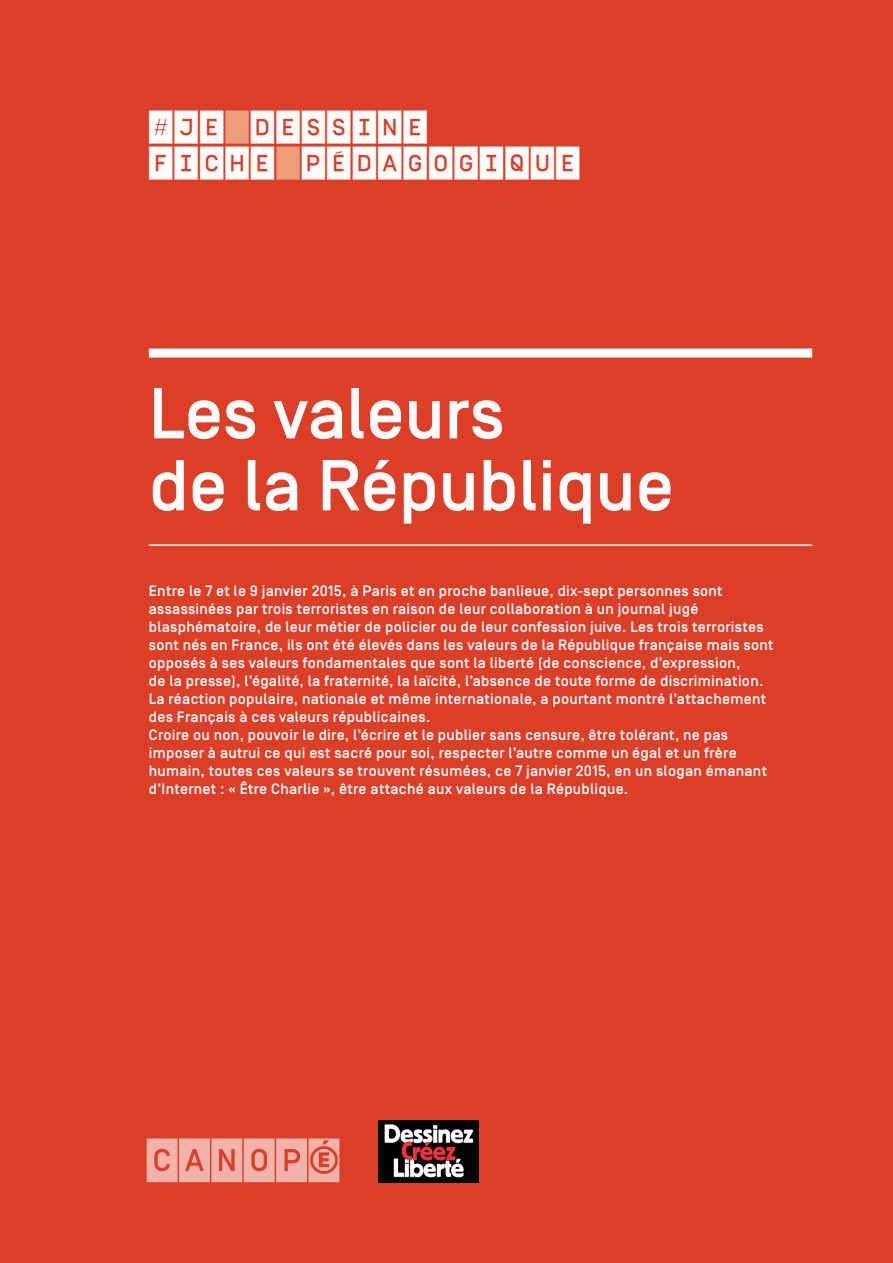
<style>
.page{position:relative;width:893px;height:1263px;background:#db3f28}
.page>*{position:absolute;margin:0;border:0;box-sizing:border-box;transform-origin:0 0}
.t1{font:500 72px/72px "Simplon BP";color:#fff}
.t2{font:500 33px/36px "Simplon CNDP";letter-spacing:.04em;color:#fff}
.t3{font:500 15px/18px "Simplon BP";letter-spacing:.02em;color:#fff}
</style>
<div class="page">
<svg style="left:147px;top:1138px;width:192px;height:44px;background:#eb9b8f"></svg>
<div style="left:149px;top:349px;width:663px;height:9px;background:#fff"></div>
<hr style="left:149px;top:544px;width:663px;height:2px;background:#fff">
<img style="left:378px;top:1121px;width:100px;height:61px">
<h2 class="t2" style="left:149px;top:109px;width:433px">#JE DESSINE<br>FICHE PÉDAGOGIQUE</h2>
<h1 class="t1" style="left:149px;top:379px;width:527px">Les valeurs<br>de la République</h1>
<p class="t3" style="left:149px;top:582px;width:626px">Entre le 7 et le 9 janvier 2015, à Paris et en proche banlieue, dix-sept personnes sont assassinées par trois terroristes en raison de leur collaboration à un journal jugé blasphématoire, de leur métier de policier ou de leur confession juive. Les trois terroristes sont nés en France, ils ont été élevés dans les valeurs de la République française mais sont opposés à ses valeurs fondamentales que sont la liberté (de conscience, d’expression,<br>de la presse), l’égalité, la fraternité, la laïcité, l’absence de toute forme de discrimination.<br>La réaction populaire, nationale et même internationale, a pourtant montré l’attachement des Français à ces valeurs républicaines.<br>Croire ou non, pouvoir le dire, l’écrire et le publier sans censure, être tolérant, ne pas imposer à autrui ce qui est sacré pour soi, respecter l’autre comme un égal et un frère humain, toutes ces valeurs se trouvent résumées, ce 7 janvier 2015, en un slogan émanant d’Internet : « Être Charlie », être attaché aux valeurs de la République.</p>
</div>
